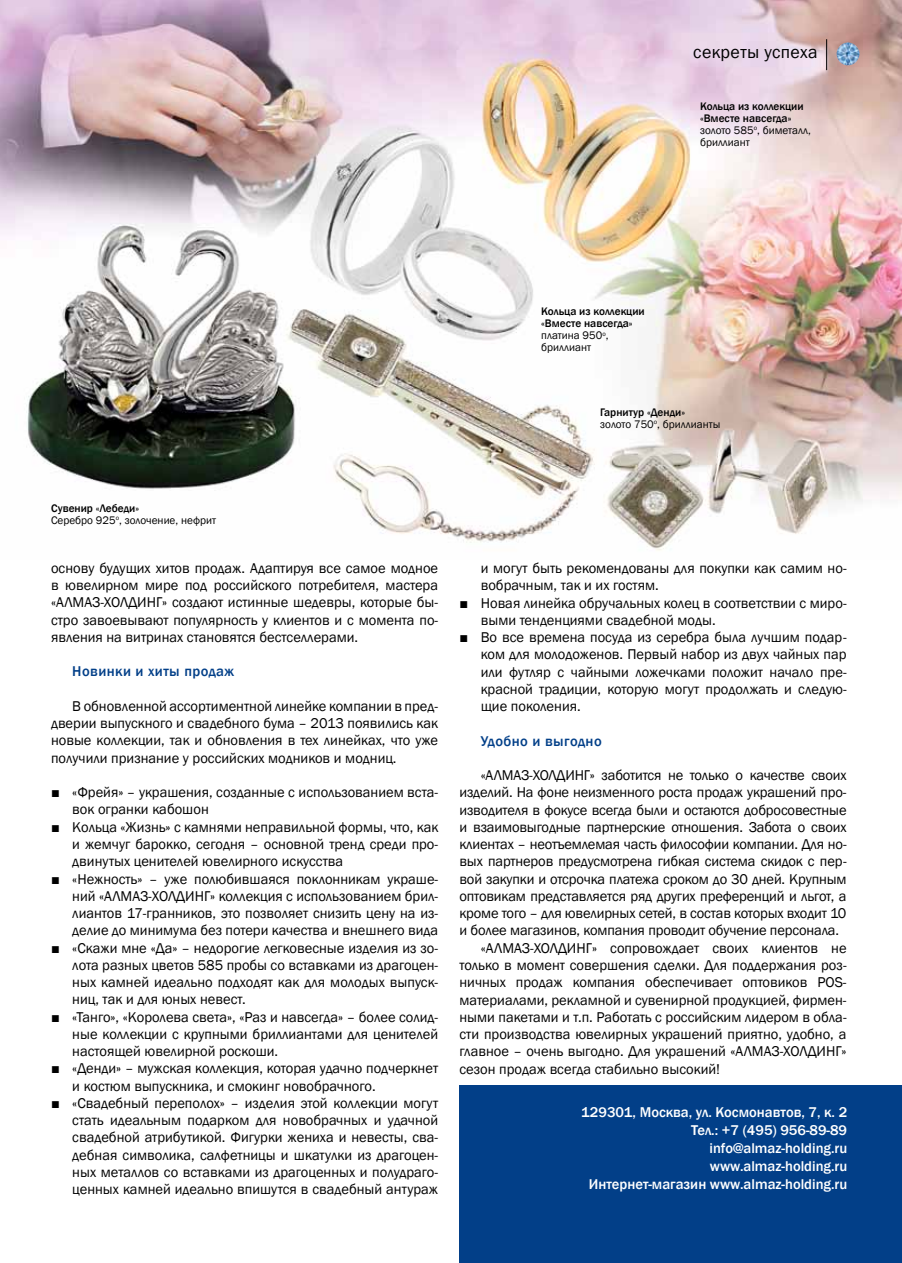
<style>
.page{position:relative;width:902px;height:1263px;background:#fff}
.page>*{position:absolute;margin:0;border:0;box-sizing:border-box;transform-origin:0 0}
.t1{font:18px "Franklin Gothic";letter-spacing:.02em;color:#000}
.t2{font:14.55px/17.2px "Franklin Gothic";color:#000;text-align:justify}
.t3{font:500 14.55px/18px "Franklin Gothic";color:#fff;text-align:right}
.t4{font:500 14.55px "Franklin Gothic";letter-spacing:.03em;color:#023f88}
.t5{font:500 11.25px/12px "Franklin Gothic";color:#000}
.t6{font:11.25px/12px "Franklin Gothic";color:#000}
.s1{font-weight:400}
.s2{font-weight:500}
</style>
<div class="page">
<img style="left:0;top:0;width:901px;height:551px">
<img style="left:836px;top:43px;width:23px;height:22px;border-radius:11px">
<hr style="left:826px;top:39px;width:1px;height:31px;background:#000">
<div style="left:459px;top:1085px;width:442px;height:178px;background:#023f88"></div>
<p class="t1" style="left:693px;top:41px;width:126px">секреты успеха</p>
<p class="t5" style="left:700px;top:100px;width:112px">Кольца из коллекции «Вместе навсегда» <span class="s1">золото 585</span><sup>о</sup><span class="s1">, биметалл, бриллиант</span></p>
<p class="t5" style="left:541px;top:306px;width:105px">Кольца из коллекции «Вместе навсегда» <span class="s1">платина 950</span><sup>о</sup><span class="s1">, бриллиант</span></p>
<p class="t6" style="left:600px;top:406px;width:122px"><span class="s2">Гарнитур «Денди»<br></span>золото 750<sup>о</sup>, бриллианты</p>
<p class="t6" style="left:51px;top:502px;width:166px"><span class="s2">Сувенир «Лебеди»<br></span>Серебро 925<sup>о</sup>, золочение, нефрит</p>
<p class="t2" style="left:51px;top:560px;width:388px">основу будущих хитов продаж. Адаптируя все самое модное в ювелирном мире под российского потребителя, мастера «АЛМАЗ-ХОЛДИНГ» создают истинные шедевры, которые бы&shy;стро завоевывают популярность у клиентов и с момента по&shy;явления на витринах становятся бестселлерами.</p>
<p class="t4" style="left:72px;top:662px;width:163px">Новинки и хиты продаж</p>
<p class="t2" style="left:51px;top:698px;width:388px;text-indent:21px">В обновленной ассортиментной линейке компании в пред&shy;дверии выпускного и свадебного бума – 2013 появились как новые коллекции, так и обновления в тех линейках, что уже получили признание у российских модников и модниц.</p>
<p class="t2" style="left:72px;top:784px;width:367px;text-indent:-21px"><span class="s2">■</span> «Фрейя» – украшения, созданные с использованием вста&shy;вок огранки кабошон</p>
<p class="t2" style="left:72px;top:818px;width:367px;text-indent:-21px"><span class="s2">■</span> Кольца «Жизнь» с камнями неправильной формы, что, как и жемчуг барокко, сегодня – основной тренд среди про&shy;двинутых ценителей ювелирного искусства</p>
<p class="t2" style="left:72px;top:870px;width:367px;text-indent:-21px"><span class="s2">■</span> «Нежность» – уже полюбившаяся поклонникам украше&shy;ний «АЛМАЗ-ХОЛДИНГ» коллекция с использованием брил&shy;лиантов 17-гранников, это позволяет снизить цену на из&shy;делие до минимума без потери качества и внешнего вида</p>
<p class="t2" style="left:72px;top:939px;width:367px;text-indent:-21px"><span class="s2">■</span> «Скажи мне «Да» – недорогие легковесные изделия из зо&shy;лота разных цветов 585 пробы со вставками из драгоцен&shy;ных камней идеально подходят как для молодых выпуск&shy;ниц, так и для юных невест.</p>
<p class="t2" style="left:72px;top:1008px;width:367px;text-indent:-21px"><span class="s2">■</span> «Танго», «Королева света», «Раз и навсегда» – более солид&shy;ные коллекции с крупными бриллиантами для ценителей настоящей ювелирной роскоши.</p>
<p class="t2" style="left:72px;top:1060px;width:367px;text-indent:-21px"><span class="s2">■</span> «Денди» – мужская коллекция, которая удачно подчеркнет и костюм выпускника, и смокинг новобрачного.</p>
<p class="t2" style="left:72px;top:1095px;width:367px;text-indent:-21px"><span class="s2">■</span> «Свадебный переполох» – изделия этой коллекции могут стать идеальным подарком для новобрачных и удачной свадебной атрибутикой. Фигурки жениха и невесты, сва&shy;дебная символика, салфетницы и шкатулки из драгоцен&shy;ных металлов со вставками из драгоценных и полудраго&shy;ценных камней идеально впишутся в свадебный антураж</p>
<p class="t2" style="left:480px;top:560px;width:367px">и могут быть рекомендованы для покупки как самим но&shy;вобрачным, так и их гостям.</p>
<p class="t2" style="left:480px;top:594px;width:367px;text-indent:-21px"><span class="s2">■</span> Новая линейка обручальных колец в соответствии с миро&shy;выми тенденциями свадебной моды.</p>
<p class="t2" style="left:480px;top:629px;width:367px;text-indent:-21px"><span class="s2">■</span> Во все времена посуда из серебра была лучшим подар&shy;ком для молодоженов. Первый набор из двух чайных пар или футляр с чайными ложечками положит начало пре&shy;красной традиции, которую могут продолжать и следую&shy;щие поколения.</p>
<p class="t4" style="left:480px;top:732px;width:122px">Удобно и выгодно</p>
<p class="t2" style="left:480px;top:767px;width:367px">«АЛМАЗ-ХОЛДИНГ» заботится не только о качестве своих</p>
<p class="t2" style="left:459px;top:784px;width:388px">изделий. На фоне неизменного роста продаж украшений про-</p>
<p class="t2" style="left:459px;top:801px;width:388px">изводителя в фокусе всегда были и остаются добросовестные</p>
<p class="t2" style="left:459px;top:819px;width:388px">и взаимовыгодные партнерские отношения. Забота о своих</p>
<p class="t2" style="left:459px;top:836px;width:388px">клиентах – неотъемлемая часть философии компании. Для но-</p>
<p class="t2" style="left:459px;top:853px;width:388px">вых партнеров предусмотрена гибкая система скидок с пер-</p>
<p class="t2" style="left:459px;top:870px;width:388px">вой закупки и отсрочка платежа сроком до 30 дней. Крупным</p>
<p class="t2" style="left:459px;top:888px;width:388px">оптовикам представляется ряд других преференций и льгот, а</p>
<p class="t2" style="left:459px;top:905px;width:388px">кроме того – для ювелирных сетей, в состав которых входит 10</p>
<p class="t2" style="left:459px;top:922px;width:381px">и более магазинов, компания проводит обучение персонала.</p>
<p class="t2" style="left:480px;top:939px;width:367px">«АЛМАЗ-ХОЛДИНГ» сопровождает своих клиентов не</p>
<p class="t2" style="left:459px;top:957px;width:388px">только в момент совершения сделки. Для поддержания роз-</p>
<p class="t2" style="left:459px;top:974px;width:388px">ничных продаж компания обеспечивает оптовиков POS-</p>
<p class="t2" style="left:459px;top:991px;width:388px">материалами, рекламной и сувенирной продукцией, фирмен-</p>
<p class="t2" style="left:459px;top:1008px;width:388px">ными пакетами и т.п. Работать с российским лидером в обла-</p>
<p class="t2" style="left:459px;top:1026px;width:388px">сти производства ювелирных украшений приятно, удобно, а</p>
<p class="t2" style="left:459px;top:1043px;width:388px">главное – очень выгодно. Для украшений «АЛМАЗ-ХОЛДИНГ»</p>
<p class="t2" style="left:459px;top:1060px;width:262px">сезон продаж всегда стабильно высокий!</p>
<p class="t3" style="left:581px;top:1103px;width:267px">129301, Москва, ул. Космонавтов, 7, к. 2<br>Тел.: +7 (495) 956-89-89 info@almaz-holding.ru www.almaz-holding.ru<br>Интернет-магазин www.almaz-holding.ru</p>
</div>
